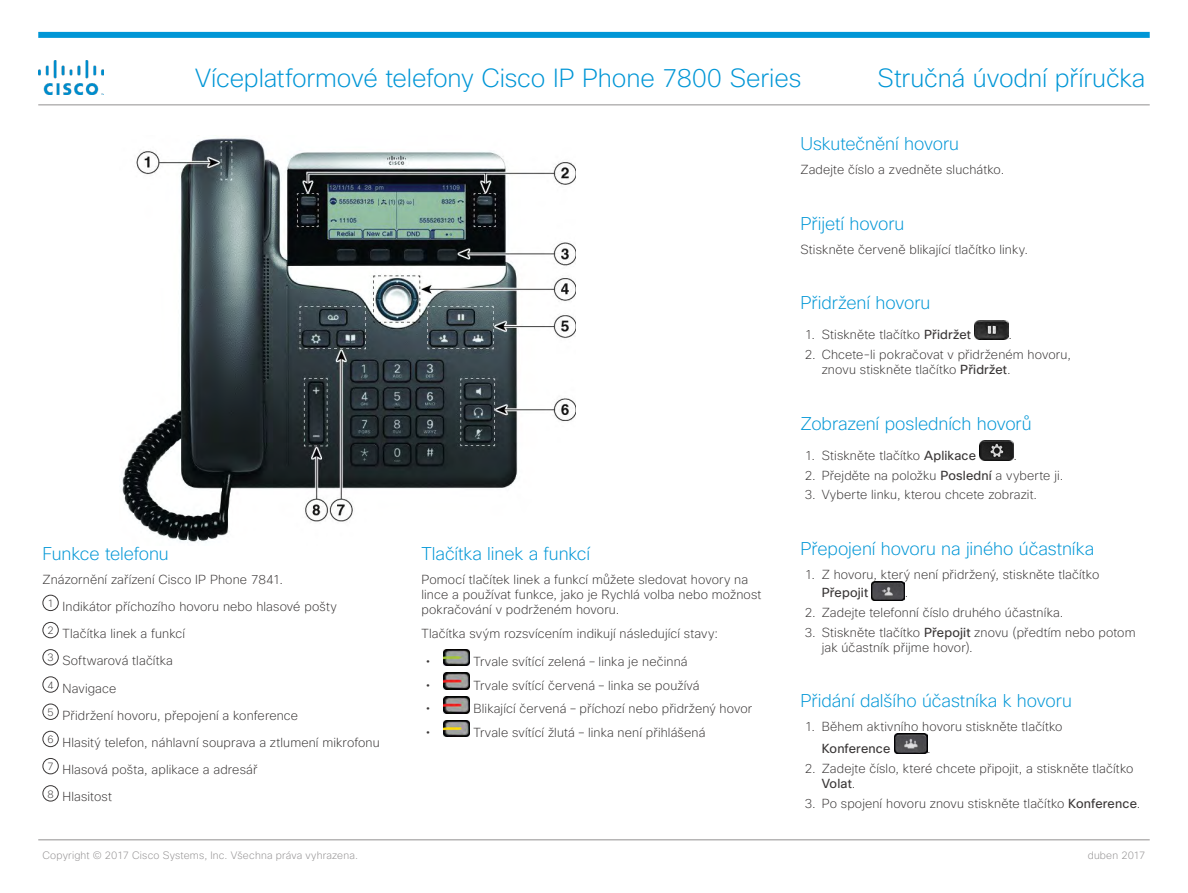
<style>
.page{position:relative;width:1188px;height:893px;background:#fff}
.page>*{position:absolute;margin:0;border:0;box-sizing:border-box;transform-origin:0 0}
.Header_center__produ{font:200 25.5px "Cisco Sans";letter-spacing:-.01em;color:#0096d6}
.Header_right__docume{font:200 25.5px "Cisco Sans";letter-spacing:-.005em;color:#0096d6}
.title__2_in__chapte{font:200 18px "Cisco Sans";letter-spacing:-.005em;color:#0096d6}
.p__1{font:200 12.75px/15.3px "Cisco Sans";letter-spacing:.01em;color:#393636}
.Only_one_step{font:200 12.75px "Cisco Sans";letter-spacing:.01em;color:#393636}
.Footer_left{font:200 10.5px "Cisco Sans";letter-spacing:.02em;color:#918f90}
.Footer_right{font:200 10.5px "Cisco Sans";letter-spacing:.015em;color:#918f90}
.t1{font:200 10.5px "Cisco Sans";color:#393636}
.s1{font-weight:400}
</style>
<div class="page">
<div style="left:38px;top:32px;width:1112px;height:6px;background:#0096d6"></div>
<hr style="left:38px;top:104px;width:1112px;height:1px;background:#918f90">
<hr style="left:38px;top:839px;width:1112px;height:1px;background:#918f90">
<img style="left:38px;top:61px;width:65px;height:33px">
<div style="left:43px;top:595px;width:16px;height:16px;border:1px solid #393636;border-radius:50%"></div>
<div style="left:43px;top:622px;width:16px;height:16px;border:1px solid #393636;border-radius:50%"></div>
<div style="left:43px;top:649px;width:16px;height:16px;border:1px solid #393636;border-radius:50%"></div>
<div style="left:43px;top:676px;width:16px;height:17px;border:1px solid #393636;border-radius:50%"></div>
<div style="left:43px;top:704px;width:16px;height:16px;border:1px solid #393636;border-radius:50%"></div>
<div style="left:43px;top:731px;width:16px;height:16px;border:1px solid #393636;border-radius:50%"></div>
<div style="left:43px;top:758px;width:16px;height:16px;border:1px solid #393636;border-radius:50%"></div>
<div style="left:43px;top:785px;width:16px;height:16px;border:1px solid #393636;border-radius:50%"></div>
<img style="left:443px;top:649px;width:26px;height:17px">
<img style="left:443px;top:673px;width:26px;height:16px">
<img style="left:443px;top:696px;width:26px;height:17px">
<img style="left:443px;top:720px;width:26px;height:17px">
<img style="left:975px;top:320px;width:33px;height:19px">
<img style="left:980px;top:441px;width:34px;height:19px">
<img style="left:872px;top:581px;width:33px;height:20px">
<img style="left:894px;top:734px;width:33px;height:19px">
<img style="left:122px;top:138px;width:454px;height:405px">
<p class="Header_center__produ" style="left:195px;top:62px;width:608px">Víceplatformové telefony Cisco IP Phone 7800 Series</p>
<p class="Header_right__docume" style="left:878px;top:62px;width:269px">Stručná úvodní příručka</p>
<p class="title__2_in__chapte" style="left:43px;top:542px;width:128px">Funkce telefonu</p>
<p class="p__1" style="left:43px;top:572px;width:242px">Znázornění zařízení Cisco IP Phone 7841.</p>
<p class="t1" style="left:47px;top:596px;width:8px">1</p>
<p class="p__1" style="left:63px;top:599px;width:276px">Indikátor příchozího hovoru nebo hlasové pošty</p>
<p class="t1" style="left:47px;top:624px;width:8px">2</p>
<p class="p__1" style="left:63px;top:626px;width:124px">Tlačítka linek a funkcí</p>
<p class="t1" style="left:47px;top:651px;width:8px">3</p>
<p class="p__1" style="left:63px;top:654px;width:112px">Softwarová tlačítka</p>
<p class="t1" style="left:47px;top:678px;width:8px">4</p>
<p class="p__1" style="left:63px;top:681px;width:56px">Navigace</p>
<p class="t1" style="left:47px;top:705px;width:8px">5</p>
<p class="p__1" style="left:63px;top:708px;width:237px">Přidržení hovoru, přepojení a konference</p>
<p class="t1" style="left:47px;top:733px;width:8px">6</p>
<p class="p__1" style="left:63px;top:735px;width:319px">Hlasitý telefon, náhlavní souprava a ztlumení mikrofonu</p>
<p class="t1" style="left:47px;top:760px;width:8px">7</p>
<p class="p__1" style="left:63px;top:762px;width:197px">Hlasová pošta, aplikace a adresář</p>
<p class="t1" style="left:47px;top:787px;width:8px">8</p>
<p class="p__1" style="left:63px;top:790px;width:51px">Hlasitost</p>
<p class="title__2_in__chapte" style="left:422px;top:542px;width:170px">Tlačítka linek a funkcí</p>
<p class="p__1" style="left:422px;top:572px;width:341px">Pomocí tlačítek linek a funkcí můžete sledovat hovory na lince a používat funkce, jako je Rychlá volba nebo možnost pokračování v podrženém hovoru.</p>
<p class="p__1" style="left:422px;top:626px;width:298px">Tlačítka svým rozsvícením indikují následující stavy:</p>
<p class="p__1" style="left:474px;top:654px;width:216px">Trvale svítící zelená – linka je nečinná</p>
<p class="p__1" style="left:474px;top:678px;width:228px">Trvale svítící červená – linka se používá</p>
<p class="p__1" style="left:474px;top:701px;width:280px">Blikající červená – příchozí nebo přidržený hovor</p>
<p class="p__1" style="left:474px;top:725px;width:233px">Trvale svítící žlutá – linka není přihlášená</p>
<p class="title__2_in__chapte" style="left:801px;top:132px;width:160px">Uskutečnění hovoru</p>
<p class="Only_one_step" style="left:801px;top:161px;width:205px">Zadejte číslo a zvedněte sluchátko.</p>
<p class="title__2_in__chapte" style="left:801px;top:212px;width:105px">Přijetí hovoru</p>
<p class="Only_one_step" style="left:801px;top:241px;width:229px">Stiskněte červeně blikající tlačítko linky.</p>
<p class="title__2_in__chapte" style="left:801px;top:291px;width:131px">Přidržení hovoru</p>
<p class="p__1" style="left:805px;top:328px;width:168px">1. Stiskněte tlačítko <span class="s1">Přidržet</span></p>
<p class="p__1" style="left:1008px;top:328px;width:5px">.</p>
<p class="p__1" style="left:822px;top:347px;width:251px;text-indent:-17px">2. Chcete-li pokračovat v přidrženém hovoru, znovu stiskněte tlačítko <span class="s1">Přidržet</span>.</p>
<p class="title__2_in__chapte" style="left:801px;top:412px;width:233px">Zobrazení posledních hovorů</p>
<p class="p__1" style="left:805px;top:448px;width:173px">1. Stiskněte tlačítko <span class="s1">Aplikace</span></p>
<p class="p__1" style="left:1014px;top:448px;width:5px">.</p>
<p class="p__1" style="left:805px;top:468px;width:260px">2. Přejděte na položku <span class="s1">Poslední</span> a vyberte ji.</p>
<p class="p__1" style="left:805px;top:487px;width:234px">3. Vyberte linku, kterou chcete zobrazit.</p>
<p class="title__2_in__chapte" style="left:801px;top:537px;width:295px">Přepojení hovoru na jiného účastníka</p>
<p class="p__1" style="left:822px;top:565px;width:279px;line-height:18.8px;text-indent:-17px">1. Z hovoru, který není přidržený, stiskněte tlačítko<br><span class="s1">Přepojit</span></p>
<p class="p__1" style="left:905px;top:586px;width:5px">.</p>
<p class="p__1" style="left:805px;top:605px;width:260px">2. Zadejte telefonní číslo druhého účastníka.</p>
<p class="p__1" style="left:822px;top:625px;width:315px;text-indent:-17px">3. Stiskněte tlačítko <span class="s1">Přepojit</span> znovu (předtím nebo potom jak účastník přijme hovor).</p>
<p class="title__2_in__chapte" style="left:801px;top:689px;width:273px">Přidání dalšího účastníka k hovoru</p>
<p class="p__1" style="left:822px;top:716px;width:242px;line-height:22px;text-indent:-17px">1. Během aktivního hovoru stiskněte tlačítko<br><span class="s1">Konference</span></p>
<p class="p__1" style="left:927px;top:741px;width:5px">.</p>
<p class="p__1" style="left:822px;top:761px;width:313px;text-indent:-17px">2. Zadejte číslo, které chcete připojit, a stiskněte tlačítko<br><span class="s1">Volat</span>.</p>
<p class="p__1" style="left:805px;top:796px;width:337px">3. Po spojení hovoru znovu stiskněte tlačítko <span class="s1">Konference</span>.</p>
<p class="Footer_left" style="left:43px;top:848px;width:317px">Copyright © 2017 Cisco Systems, Inc. Všechna práva vyhrazena.</p>
<p class="Footer_right" style="left:1088px;top:848px;width:59px">duben 2017</p>
</div>
